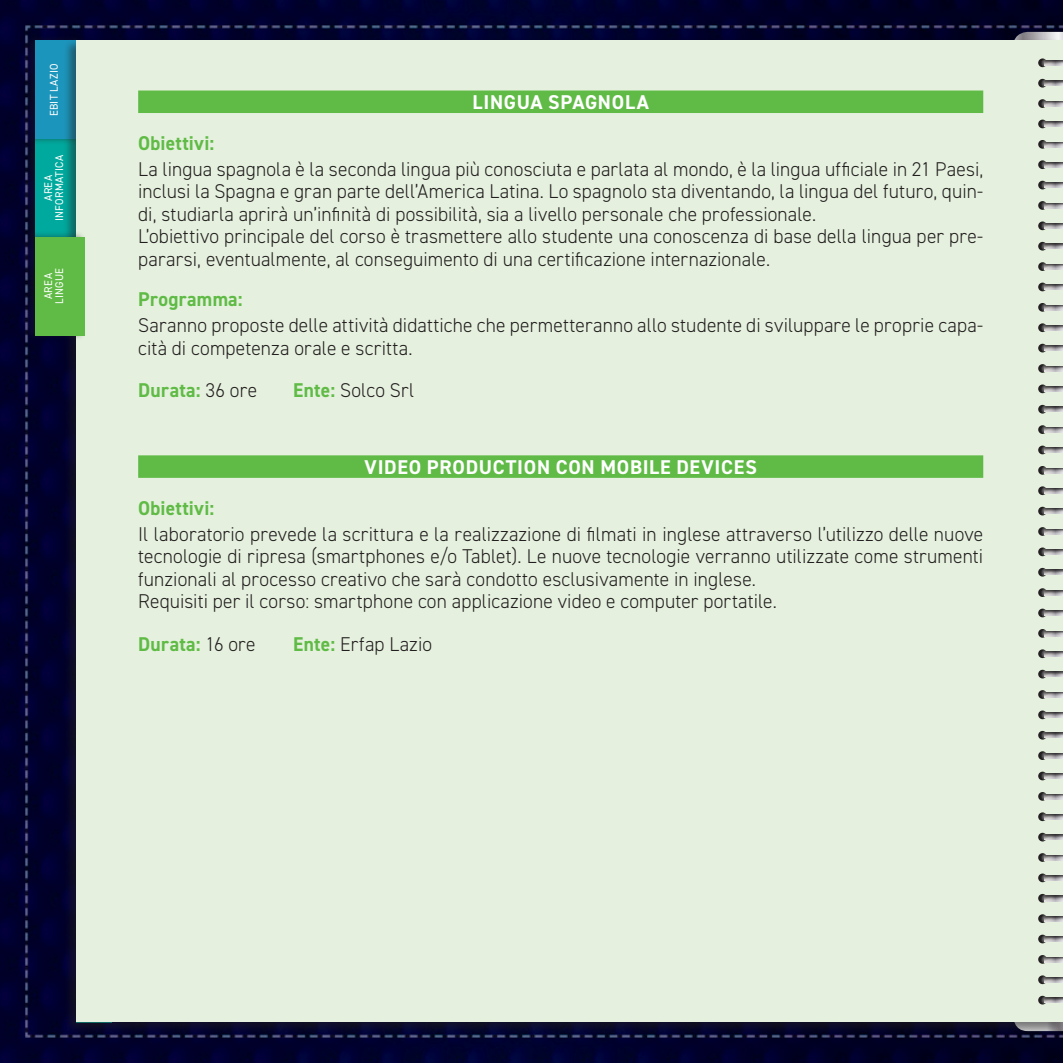
<style>
.page{position:relative;width:1063px;height:1063px;background:#fff}
.page>*{position:absolute;margin:0;border:0;box-sizing:border-box;transform-origin:0 0}
.t1{font:300 20px/22.5px "DIN2014";letter-spacing:.005em;color:#231f20}
.t2{font:700 20px "DIN2014";letter-spacing:.015em;color:#60bb46}
.t3{font:700 20px "DIN2014";letter-spacing:.035em;color:#fff}
.t4{font:11.25px/11.2px "DIN2014";letter-spacing:.03em;color:#fff;text-align:center;scale:.95 1}
.s1{font-weight:300;color:#231f20}
.s2{font-weight:700;color:#60bb46}
</style>
<div class="page">
<img style="left:0;top:0;width:1063px;height:1063px">
<div style="left:25px;top:133px;width:61px;height:110px;background:#231f20;opacity:.4"></div>
<div style="left:35px;top:139px;width:50px;height:98px;background:#00a99d"></div>
<div style="left:25px;top:35px;width:61px;height:110px;background:#231f20;opacity:.4"></div>
<div style="left:35px;top:41px;width:50px;height:98px;background:#1c95bc"></div>
<div style="left:63px;top:38px;width:1000px;height:997px;background:#231f20;opacity:.5"></div>
<div style="left:76px;top:41px;width:987px;height:981px;background:#e5f1de"></div>
<div style="left:25px;top:231px;width:61px;height:110px;background:#231f20;opacity:.4"></div>
<div style="left:35px;top:237px;width:50px;height:98px;background:#60bb46"></div>
<div style="left:1043px;top:57px;width:20px;height:10px;background:#231f20;opacity:.75"></div>
<svg style="left:1038px;top:79px;width:7px;height:9px"></svg>
<div style="left:1043px;top:77px;width:20px;height:10px;background:#231f20;opacity:.75"></div>
<svg style="left:983px;top:99px;width:60px;height:9px"></svg>
<div style="left:1043px;top:98px;width:20px;height:10px;background:#231f20;opacity:.75"></div>
<svg style="left:1038px;top:120px;width:5px;height:8px"></svg>
<div style="left:1043px;top:118px;width:20px;height:10px;background:#231f20;opacity:.75"></div>
<svg style="left:1038px;top:140px;width:5px;height:9px"></svg>
<div style="left:1043px;top:139px;width:20px;height:10px;background:#231f20;opacity:.75"></div>
<svg style="left:1038px;top:160px;width:5px;height:9px"></svg>
<div style="left:1043px;top:159px;width:20px;height:10px;background:#231f20;opacity:.75"></div>
<div style="left:1043px;top:179px;width:20px;height:10px;background:#231f20;opacity:.75"></div>
<div style="left:1043px;top:200px;width:20px;height:10px;background:#231f20;opacity:.75"></div>
<svg style="left:1038px;top:221px;width:5px;height:9px"></svg>
<div style="left:1043px;top:220px;width:20px;height:10px;background:#231f20;opacity:.75"></div>
<svg style="left:1038px;top:242px;width:7px;height:9px"></svg>
<div style="left:1043px;top:240px;width:20px;height:10px;background:#231f20;opacity:.75"></div>
<svg style="left:1038px;top:262px;width:5px;height:9px"></svg>
<div style="left:1043px;top:261px;width:20px;height:10px;background:#231f20;opacity:.75"></div>
<svg style="left:1038px;top:283px;width:5px;height:8px"></svg>
<div style="left:1043px;top:281px;width:20px;height:10px;background:#231f20;opacity:.75"></div>
<svg style="left:1038px;top:303px;width:5px;height:9px"></svg>
<div style="left:1043px;top:302px;width:20px;height:10px;background:#231f20;opacity:.75"></div>
<div style="left:1043px;top:322px;width:20px;height:10px;background:#231f20;opacity:.75"></div>
<div style="left:1043px;top:342px;width:20px;height:10px;background:#231f20;opacity:.75"></div>
<svg style="left:1038px;top:364px;width:5px;height:9px"></svg>
<div style="left:1043px;top:363px;width:20px;height:10px;background:#231f20;opacity:.75"></div>
<svg style="left:1038px;top:384px;width:5px;height:9px"></svg>
<div style="left:1043px;top:383px;width:20px;height:10px;background:#231f20;opacity:.75"></div>
<svg style="left:1038px;top:405px;width:7px;height:9px"></svg>
<div style="left:1043px;top:403px;width:20px;height:10px;background:#231f20;opacity:.75"></div>
<svg style="left:1038px;top:425px;width:5px;height:9px"></svg>
<div style="left:1043px;top:424px;width:20px;height:10px;background:#231f20;opacity:.75"></div>
<svg style="left:1038px;top:446px;width:5px;height:8px"></svg>
<div style="left:1043px;top:444px;width:20px;height:10px;background:#231f20;opacity:.75"></div>
<div style="left:1043px;top:465px;width:20px;height:10px;background:#231f20;opacity:.75"></div>
<div style="left:1043px;top:485px;width:20px;height:10px;background:#231f20;opacity:.75"></div>
<svg style="left:1038px;top:507px;width:5px;height:8px"></svg>
<div style="left:1043px;top:505px;width:20px;height:10px;background:#231f20;opacity:.75"></div>
<svg style="left:1038px;top:527px;width:5px;height:9px"></svg>
<div style="left:1043px;top:526px;width:20px;height:10px;background:#231f20;opacity:.75"></div>
<svg style="left:1038px;top:548px;width:5px;height:8px"></svg>
<div style="left:1043px;top:546px;width:20px;height:10px;background:#231f20;opacity:.75"></div>
<svg style="left:1038px;top:567px;width:7px;height:10px"></svg>
<div style="left:1043px;top:566px;width:20px;height:10px;background:#231f20;opacity:.75"></div>
<div style="left:1043px;top:587px;width:20px;height:10px;background:#231f20;opacity:.75"></div>
<svg style="left:1038px;top:609px;width:5px;height:8px"></svg>
<div style="left:1043px;top:607px;width:20px;height:10px;background:#231f20;opacity:.75"></div>
<svg style="left:1038px;top:629px;width:5px;height:9px"></svg>
<div style="left:1043px;top:628px;width:20px;height:10px;background:#231f20;opacity:.75"></div>
<svg style="left:1038px;top:649px;width:5px;height:9px"></svg>
<div style="left:1043px;top:648px;width:20px;height:10px;background:#231f20;opacity:.75"></div>
<svg style="left:1038px;top:670px;width:6px;height:9px"></svg>
<div style="left:1043px;top:668px;width:20px;height:10px;background:#231f20;opacity:.75"></div>
<svg style="left:1038px;top:690px;width:5px;height:9px"></svg>
<div style="left:1043px;top:689px;width:20px;height:10px;background:#231f20;opacity:.75"></div>
<div style="left:1043px;top:709px;width:20px;height:10px;background:#231f20;opacity:.75"></div>
<div style="left:1043px;top:729px;width:20px;height:10px;background:#231f20;opacity:.75"></div>
<svg style="left:1038px;top:751px;width:5px;height:9px"></svg>
<div style="left:1043px;top:750px;width:20px;height:10px;background:#231f20;opacity:.75"></div>
<svg style="left:1038px;top:772px;width:5px;height:8px"></svg>
<div style="left:1043px;top:770px;width:20px;height:10px;background:#231f20;opacity:.75"></div>
<svg style="left:1038px;top:792px;width:5px;height:9px"></svg>
<div style="left:1043px;top:791px;width:20px;height:10px;background:#231f20;opacity:.75"></div>
<svg style="left:1038px;top:812px;width:5px;height:9px"></svg>
<div style="left:1043px;top:811px;width:20px;height:10px;background:#231f20;opacity:.75"></div>
<svg style="left:1038px;top:833px;width:7px;height:9px"></svg>
<div style="left:1043px;top:831px;width:20px;height:10px;background:#231f20;opacity:.75"></div>
<div style="left:1043px;top:852px;width:20px;height:10px;background:#231f20;opacity:.75"></div>
<div style="left:1043px;top:872px;width:20px;height:10px;background:#231f20;opacity:.75"></div>
<svg style="left:1038px;top:894px;width:7px;height:9px"></svg>
<div style="left:1043px;top:892px;width:20px;height:10px;background:#231f20;opacity:.75"></div>
<svg style="left:1038px;top:914px;width:5px;height:9px"></svg>
<div style="left:1043px;top:913px;width:20px;height:10px;background:#231f20;opacity:.75"></div>
<svg style="left:1038px;top:935px;width:5px;height:8px"></svg>
<div style="left:1043px;top:933px;width:20px;height:10px;background:#231f20;opacity:.75"></div>
<svg style="left:1038px;top:955px;width:5px;height:9px"></svg>
<div style="left:1043px;top:954px;width:20px;height:10px;background:#231f20;opacity:.75"></div>
<svg style="left:1038px;top:975px;width:5px;height:9px"></svg>
<div style="left:1043px;top:974px;width:20px;height:10px;background:#231f20;opacity:.75"></div>
<div style="left:1043px;top:994px;width:20px;height:10px;background:#231f20;opacity:.75"></div>
<div style="left:138px;top:91px;width:845px;height:22px;background:#60bb46"></div>
<div style="left:138px;top:455px;width:845px;height:23px;background:#60bb46"></div>
<p class="t4" style="left:48px;top:116px;width:57px;rotate:-90deg">EBIT LAZIO</p>
<p class="t4" style="left:42px;top:221px;width:71px;rotate:-90deg">AREA<br>INFORMATICA</p>
<p class="t4" style="left:42px;top:304px;width:39px;rotate:-90deg">AREA<br>LINGUE</p>
<p class="t3" style="left:473px;top:89px;width:178px">LINGUA SPAGNOLA</p>
<p class="t2" style="left:138px;top:129px;width:78px">Obiettivi:</p>
<p class="t1" style="left:138px;top:158px;width:847px">La lingua spagnola è la seconda lingua più conosciuta e parlata al mondo, è la lingua ufficiale in 21 Paesi, inclusi la Spagna e gran parte dell’America Latina. Lo spagnolo sta diventando, la lingua del futuro, quin&shy;di, studiarla aprirà un’infinità di possibilità, sia a livello personale che professionale.<br>L’obiettivo principale del corso è trasmettere allo studente una conoscenza di base della lingua per pre&shy;pararsi, eventualmente, al conseguimento di una certificazione internazionale.</p>
<p class="t2" style="left:138px;top:286px;width:106px">Programma:</p>
<p class="t1" style="left:138px;top:314px;width:847px">Saranno proposte delle attività didattiche che permetteranno allo studente di sviluppare le proprie capa&shy;cità di competenza orale e scritta.</p>
<p class="t2" style="left:138px;top:377px;width:120px">Durata: <span class="s1">36 ore</span></p>
<p class="t1" style="left:293px;top:379px;width:123px"><span class="s2">Ente:</span> Solco Srl</p>
<p class="t3" style="left:365px;top:454px;width:394px">VIDEO PRODUCTION CON MOBILE DEVICES</p>
<p class="t2" style="left:138px;top:494px;width:78px">Obiettivi:</p>
<p class="t1" style="left:138px;top:523px;width:847px">Il laboratorio prevede la scrittura e la realizzazione di filmati in inglese attraverso l’utilizzo delle nuove tecnologie di ripresa (smartphones e/o Tablet). Le nuove tecnologie verranno utilizzate come strumenti funzionali al processo creativo che sarà condotto esclusivamente in inglese.<br>Requisiti per il corso: smartphone con applicazione video e computer portatile.</p>
<p class="t2" style="left:138px;top:631px;width:119px">Durata: <span class="s1">16 ore</span></p>
<p class="t1" style="left:293px;top:633px;width:140px"><span class="s2">Ente:</span> Erfap Lazio</p>
</div>
